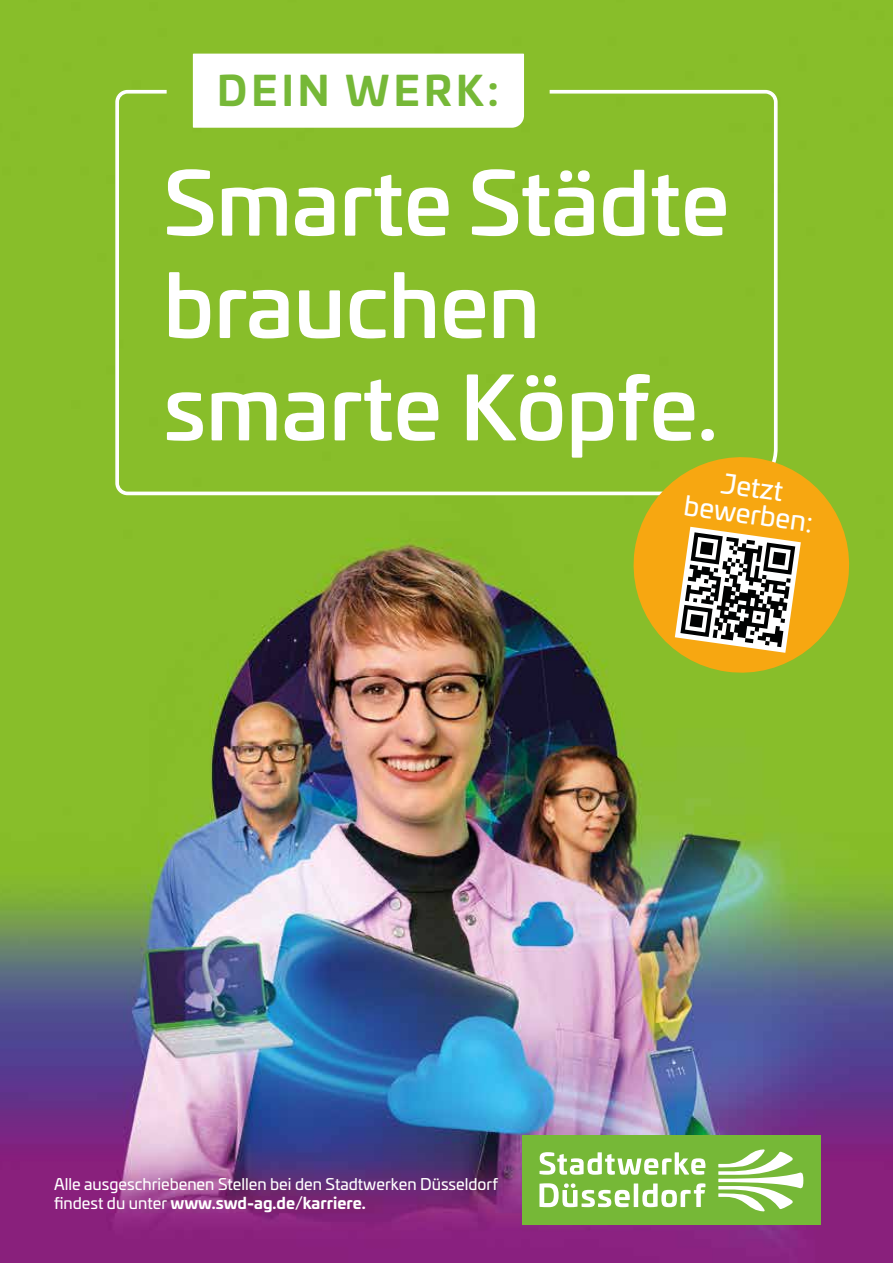
<style>
.page{position:relative;width:893px;height:1263px;background:#fff}
.page>*{position:absolute;margin:0;border:0;box-sizing:border-box;transform-origin:0 0}
.t1{font:500 86.25px/102.3px "Univiafor SWD";color:#fff}
.t2{font:700 40.35px "Univiafor SWD";letter-spacing:.1em;color:#76b837}
.t3{font:26.85px/26.8px "Univiafor SWD";color:#fff;text-align:center}
.t4{font:15.75px/18.9px "Univiafor SWD";color:#fff}
.s1{font-weight:700}
</style>
<div class="page">
<img style="left:0;top:0;width:893px;height:1263px">
<div style="left:522px;top:1135px;width:299px;height:90px;background:#76b837"></div>
<svg style="left:539px;top:1183px;width:91px;height:24px"></svg>
<hr style="left:634px;top:1183px;width:4px;height:24px;background:#fff">
<svg style="left:642px;top:1183px;width:63px;height:24px"></svg>
<svg style="left:539px;top:1152px;width:166px;height:23px"></svg>
<svg style="left:718px;top:1149px;width:85px;height:62px"></svg>
<svg style="left:193px;top:54px;width:331px;height:35px"></svg>
<svg style="left:115px;top:89px;width:663px;height:407px;background:#90c239"></svg>
<svg style="left:626px;top:450px;width:230px;height:230px;background:#c6b11d"></svg>
<svg style="left:675px;top:527px;width:126px;height:126px"></svg>
<h2 class="t2" style="left:217px;top:59px;width:283px">DEIN WERK:</h2>
<h1 class="t1" style="left:163px;top:147px;width:567px">Smarte Städte brauchen smarte Köpfe.</h1>
<h3 class="t3" style="left:690px;top:463px;width:131px;rotate:8deg">Jetzt bewerben:</h3>
<p class="t4" style="left:54px;top:1174px;width:445px">Alle ausgeschriebenen Stellen bei den Stadtwerken Düsseldorf findest du unter <span class="s1">www.swd-ag.de/karriere.</span></p>
</div>
